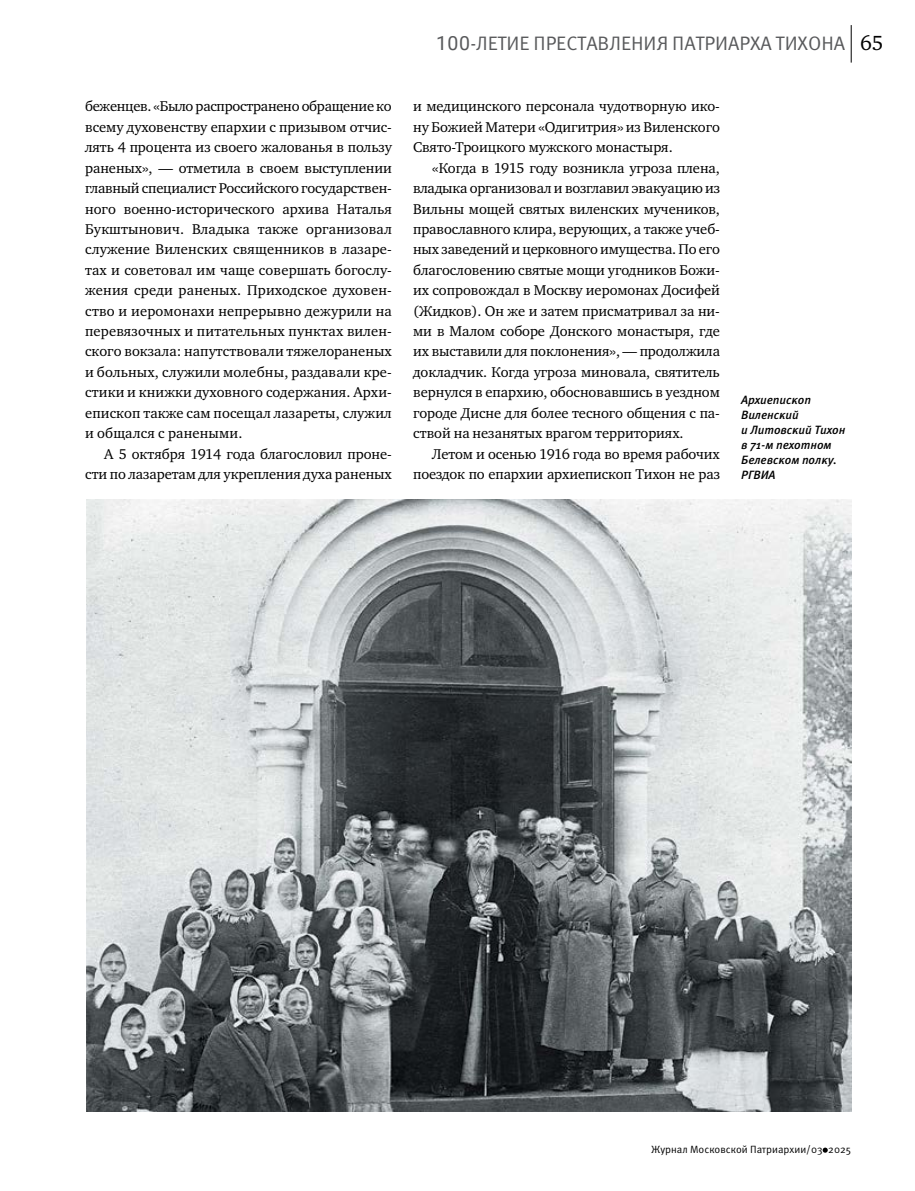
<style>
.page{position:relative;width:915px;height:1191px;background:#fff}
.page>*{position:absolute;margin:0;border:0;box-sizing:border-box;transform-origin:0 0}
.t1{font:19.5px "Meta Pro";letter-spacing:-.005em;color:#58595b}
.t2{font:14.55px/20.4px "Charter ITC";letter-spacing:-.005em;color:#000;text-align:justify}
.t3{font:italic 500 12px/15px "Meta Pro";letter-spacing:-.005em;color:#000}
.t4{font:10.5px "Meta Pro";color:#000}
.s1{font-family:"Roboto"}
.s2{font-family:"Charter ITC";font-size:21px;color:#000}
</style>
<div class="page">
<svg style="left:822px;top:1147px;width:5px;height:5px"></svg>
<hr style="left:850px;top:25px;width:1px;height:38px;background:#000">
<img style="left:87px;top:499px;width:764px;height:612px">
<p class="t2" style="left:85px;top:96px;width:308px">беженцев. «Было распространено обращение ко всему духовенству епархии с призывом отчис&shy;лять 4 процента из своего жалованья в пользу раненых», — отметила в своем выступлении главный специалист Российского государствен&shy;ного военно-исторического архива Наталья Букштынович. Владыка также организовал служение Виленских священников в лазаре&shy;тах и советовал им чаще совершать богослу&shy;жения среди раненых. Приходское духовен&shy;ство и иеромонахи непрерывно дежурили на перевязочных и питательных пунктах вилен&shy;ского вокзала: напутствовали тяжелораненых и больных, служили молебны, раздавали кре&shy;стики и книжки духовного содержания. Архи&shy;епископ также сам посещал лазареты, служил и общался с ранеными.</p>
<p class="t2" style="left:85px;top:443px;width:308px;text-align:right">А 5 октября 1914 года благословил проне&shy;сти по лазаретам для укрепления духа раненых</p>
<h1 class="t1" style="left:436px;top:31px;width:448px"><span class="s1">100</span>-ЛЕТИЕ ПРЕСТАВЛЕНИЯ ПАТРИАРХА ТИХОНА <span class="s2">65</span></h1>
<p class="t2" style="left:413px;top:96px;width:308px">и медицинского персонала чудотворную ико&shy;ну Божией Матери «Одигитрия» из Виленского Свято-Троицкого мужского монастыря.</p>
<p class="t2" style="left:413px;top:157px;width:308px;text-indent:19px">«Когда в 1915 году возникла угроза плена, владыка организовал и возглавил эвакуацию из Вильны мощей святых виленских мучеников, православного клира, верующих, а также учеб&shy;ных заведений и церковного имущества. По его благословению святые мощи угодников Божи&shy;их сопровождал в Москву иеромонах Досифей (Жидков). Он же и затем присматривал за ни&shy;ми в Малом соборе Донского монастыря, где их выставили для поклонения», — продолжила докладчик. Когда угроза миновала, святитель вернулся в епархию, обосновавшись в уездном городе Дисне для более тесного общения с па&shy;ствой на незанятых врагом территориях.</p>
<p class="t2" style="left:413px;top:443px;width:308px;text-align:right">Летом и осенью 1916 года во время рабочих поездок по епархии архиепископ Тихон не раз</p>
<p class="t3" style="left:741px;top:392px;width:106px">Архиепископ<br>Виленский<br>и Литовский Тихон в 71-м пехотном<br>Белевском полку.<br>РГВИА</p>
<p class="t4" style="left:650px;top:1142px;width:201px">Журнал Московской Патриархии/03 2025</p>
</div>
